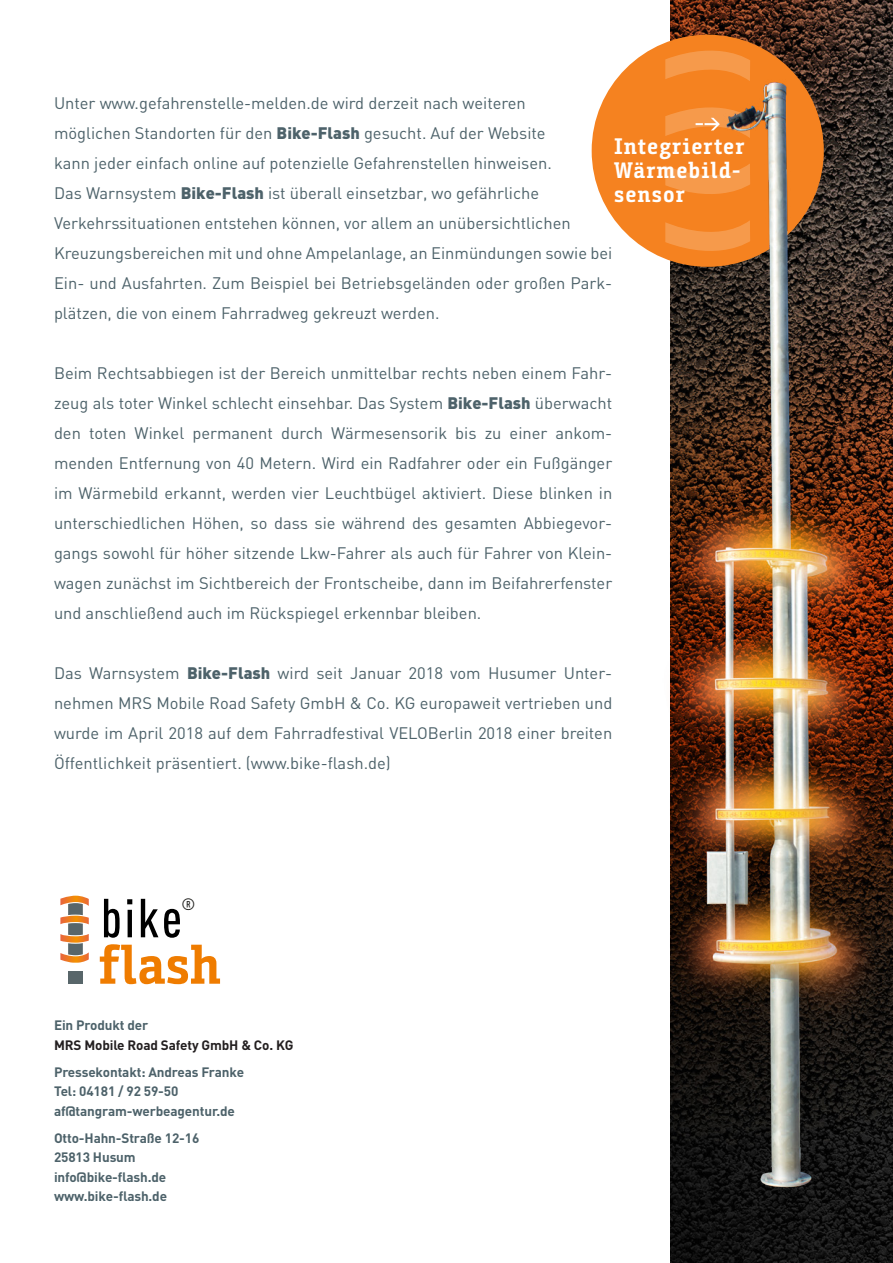
<style>
.page{position:relative;width:893px;height:1263px;background:#fff}
.page>*{position:absolute;margin:0;border:0;box-sizing:border-box;transform-origin:0 0}
.Head_Bunday{font:700 22.5px/24px "Bunday Slab";letter-spacing:.05em;color:#fff}
.Einleitungstext_10_1{font:16.5px/30px "DIN";color:#4d626a;text-align:justify}
.t1{font:500 16.35px "DIN Cond";color:#1d1d1b}
.Copy_DIN_10_13pt_bol{font:700 13.5px/19.5px "DIN";letter-spacing:-.01em;color:#4d626a}
.Copy_DIN_10_13pt_bol-2{font:700 13.5px "DIN";letter-spacing:-.01em;color:#231f20}
.s1{font-weight:900}
</style>
<div class="page">
<svg style="left:100px;top:944px;width:120px;height:40px"></svg>
<svg style="left:104px;top:899px;width:16px;height:39px"></svg>
<svg style="left:127px;top:899px;width:5px;height:38px"></svg>
<svg style="left:141px;top:899px;width:17px;height:38px"></svg>
<svg style="left:164px;top:909px;width:16px;height:29px"></svg>
<div style="left:68px;top:971px;width:15px;height:13px;background:#58666a"></div>
<svg style="left:60px;top:896px;width:29px;height:67px"></svg>
<div style="left:592px;top:35px;width:232px;height:232px;background:#f58220;border-radius:50%"></div>
<img style="left:651px;top:0;width:242px;height:1263px">
<p class="Einleitungstext_10_1" style="left:54px;top:88px;width:473px">Unter www.gefahrenstelle-melden.de wird derzeit nach weiteren</p>
<p class="Einleitungstext_10_1" style="left:54px;top:118px;width:493px">möglichen Standorten für den <span class="s1">Bike-Flash</span> gesucht. Auf der Website</p>
<p class="Einleitungstext_10_1" style="left:54px;top:148px;width:499px">kann jeder einfach online auf potenzielle Gefahrenstellen hinweisen.</p>
<p class="Einleitungstext_10_1" style="left:54px;top:178px;width:487px">Das Warnsystem <span class="s1">Bike-Flash</span> ist überall einsetzbar, wo gefährliche</p>
<p class="Einleitungstext_10_1" style="left:54px;top:208px;width:518px">Verkehrssituationen entstehen können, vor allem an unübersichtlichen</p>
<p class="Einleitungstext_10_1" style="left:54px;top:238px;width:560px">Kreuzungsbereichen mit und ohne Ampelanlage, an Einmündungen sowie bei Ein- und Ausfahrten. Zum Beispiel bei Betriebsgeländen oder großen Park&shy;plätzen, die von einem Fahrradweg gekreuzt werden.</p>
<p class="Head_Bunday" style="left:614px;top:134px;width:132px">Integrierter<br>Wärmebild&shy;sensor</p>
<p class="Einleitungstext_10_1" style="left:54px;top:358px;width:560px">Beim Rechtsabbiegen ist der Bereich unmittelbar rechts neben einem Fahr&shy;zeug als toter Winkel schlecht einsehbar. Das System <span class="s1">Bike-Flash</span> überwacht den toten Winkel permanent durch Wärmesensorik bis zu einer ankom&shy;menden Entfernung von 40 Metern. Wird ein Radfahrer oder ein Fußgänger im Wärmebild erkannt, werden vier Leuchtbügel aktiviert. Diese blinken in unterschiedlichen Höhen, so dass sie während des gesamten Abbiegevor&shy;gangs sowohl für höher sitzende Lkw-Fahrer als auch für Fahrer von Klein&shy;wagen zunächst im Sichtbereich der Frontscheibe, dann im Beifahrerfenster und anschließend auch im Rückspiegel erkennbar bleiben.</p>
<p class="Einleitungstext_10_1" style="left:54px;top:658px;width:560px">Das Warnsystem <span class="s1">Bike-Flash</span> wird seit Januar 2018 vom Husumer Unter&shy;nehmen MRS Mobile Road Safety GmbH &amp; Co. KG europaweit vertrieben und wurde im April 2018 auf dem Fahrradfestival VELOBerlin 2018 einer breiten Öffentlichkeit präsentiert. (www.bike-flash.de)</p>
<p class="t1" style="left:182px;top:895px;width:15px">®</p>
<p class="Copy_DIN_10_13pt_bol" style="left:54px;top:1015px;width:96px">Ein Produkt der</p>
<p class="Copy_DIN_10_13pt_bol-2" style="left:54px;top:1036px;width:241px">MRS Mobile Road Safety GmbH &amp; Co. KG</p>
<p class="Copy_DIN_10_13pt_bol" style="left:54px;top:1061px;width:192px">Pressekontakt: Andreas Franke<br>Tel: 04181 / 92 59-50 af@tangram-werbeagentur.de</p>
<p class="Copy_DIN_10_13pt_bol" style="left:54px;top:1127px;width:147px">Otto-Hahn-Straße 12-16</p>
<p class="Copy_DIN_10_13pt_bol" style="left:54px;top:1147px;width:83px">25813 Husum</p>
<p class="Copy_DIN_10_13pt_bol" style="left:54px;top:1166px;width:114px">info@bike-flash.de</p>
<p class="Copy_DIN_10_13pt_bol" style="left:54px;top:1186px;width:115px">www.bike-flash.de</p>
</div>
